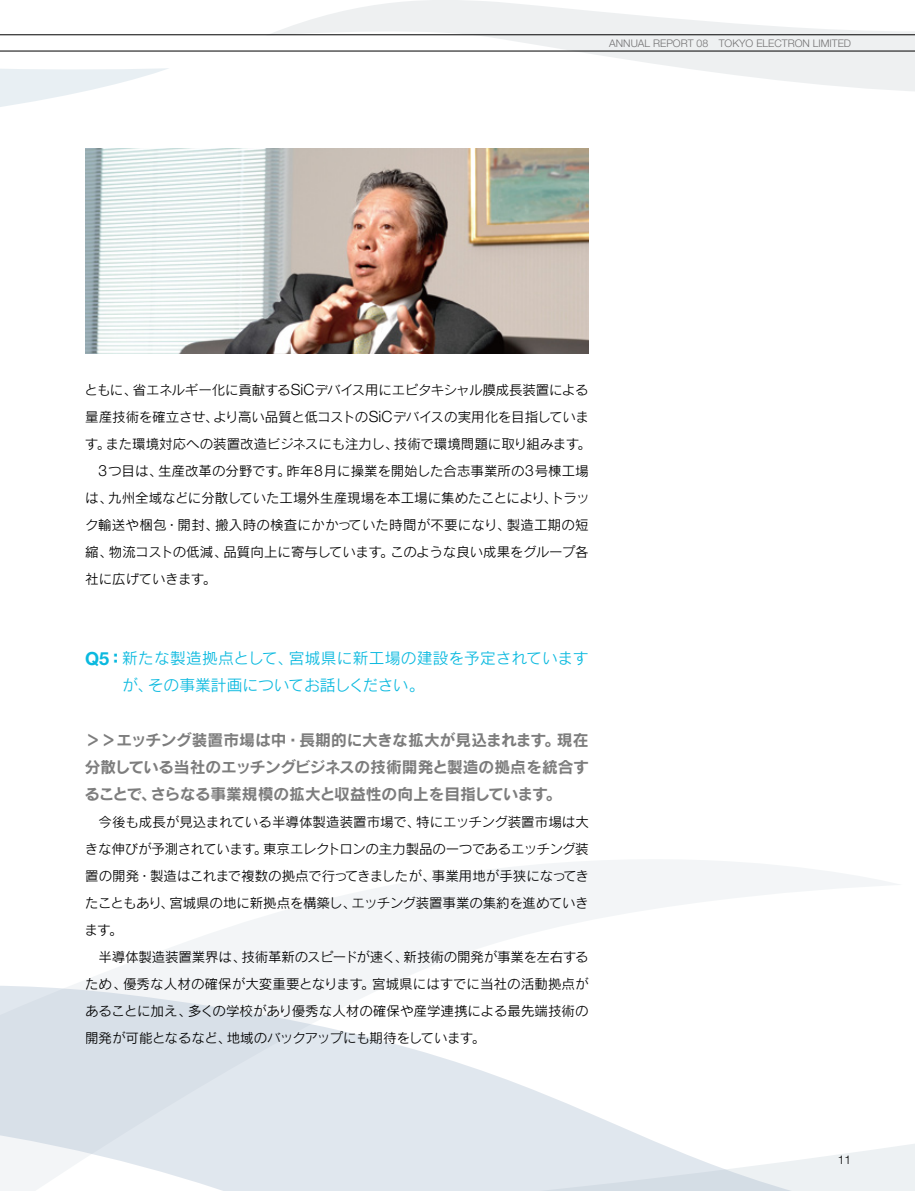
<style>
.page{position:relative;width:915px;height:1191px;background:#fff}
.page>*{position:absolute;margin:0;border:0;box-sizing:border-box;transform-origin:0 0}
.t1{font:15.75px/27px "Rodin Pro B";color:#7d7d7d;text-align:justify}
.t2{font:15.75px/27px "Rodin Pro M";color:#0ab9df}
.t3{font:13.5px/27px "Rodin Pro M";letter-spacing:-.005em;color:#000;text-align:justify}
.t4{font:13.5px "Rodin Pro M";letter-spacing:-.03em;color:#000}
.t5{font:13.5px "Rodin Pro M";letter-spacing:.015em;color:#000}
.t6{font:300 12px "Helvetica Neue";color:#000}
.t7{font:300 10.5px "Helvetica Neue";color:#727172}
.s1{font-family:"Helvetica Neue";font-weight:300;font-size:15.45px}
.s2{font-family:"Helvetica Neue";font-weight:700;font-size:18.15px}
.s3{font-family:"Rodin Pro EB"}
</style>
<div class="page">
<svg style="left:265px;top:0;width:649px;height:91px"></svg>
<svg style="left:74px;top:860px;width:825px;height:125px"></svg>
<svg style="left:0;top:985px;width:914px;height:206px;fill:#e0e7ee"></svg>
<img style="left:85px;top:149px;width:503px;height:204px">
<svg style="left:0;top:34px;width:170px;height:73px"></svg>
<hr style="left:0;top:35px;width:914px;height:1px;background:#000">
<hr style="left:0;top:51px;width:914px;height:1px;background:#000">
<p class="t7" style="left:609px;top:37px;width:243px">ANNUAL REPORT 08 TOKYO ELECTRON LIMITED</p>
<p class="t3" style="left:84px;top:375px;width:505px">ともに、省エネルギー化に貢献する<span class="s1">SIC</span>デバイス用にエピタキシャル膜成長装置による</p>
<p class="t4" style="left:85px;top:408px;width:505px">量産技術を確立させ、より高い品質と低コストの<span class="s1">SIC</span>デバイスの実用化を目指していま</p>
<p class="t3" style="left:85px;top:429px;width:507px">す。また環境対応への装置改造ビジネスにも注力し、技術で環境問題に取り組みます。</p>
<p class="t3" style="left:99px;top:456px;width:491px"><span class="s1">3</span>つ目は、生産改革の分野です。昨年<span class="s1">8</span>月に操業を開始した合志事業所の<span class="s1">3</span>号棟工場</p>
<p class="t3" style="left:85px;top:483px;width:505px">は、九州全域などに分散していた工場外生産現場を本工場に集めたことにより、トラッ</p>
<p class="t5" style="left:85px;top:516px;width:505px">ク輸送や梱包・開封、搬入時の検査にかかっていた時間が不要になり、製造工期の短</p>
<p class="t3" style="left:85px;top:537px;width:505px">縮、物流コストの低減、品質向上に寄与しています。このような良い成果をグループ各</p>
<p class="t3" style="left:85px;top:564px;width:132px">社に広げていきます。</p>
<p class="t2" style="left:122px;top:644px;width:468px;text-indent:-37px"><span class="s2">Q5</span><span class="s3">：</span>新たな製造拠点として、宮城県に新工場の建設を予定されていますが、その事業計画についてお話しください。</p>
<p class="t1" style="left:85px;top:725px;width:505px">＞＞エッチング装置市場は中・長期的に大きな拡大が見込まれます。現在分散している当社のエッチングビジネスの技術開発と製造の拠点を統合することで、さらなる事業規模の拡大と収益性の向上を目指しています。</p>
<p class="t3" style="left:84px;top:807px;width:506px;text-indent:14px">今後も成長が見込まれている半導体製造装置市場で、特にエッチング装置市場は大きな伸びが予測されています。東京エレクトロンの主力製品の一つであるエッチング装置の開発・製造はこれまで複数の拠点で行ってきましたが、事業用地が手狭になってきたこともあり、宮城県の地に新拠点を構築し、エッチング装置事業の集約を進めていきます。</p>
<p class="t3" style="left:85px;top:942px;width:505px;text-indent:13px">半導体製造装置業界は、技術革新のスピードが速く、新技術の開発が事業を左右するため、優秀な人材の確保が大変重要となります。宮城県にはすでに当社の活動拠点があることに加え、多くの学校があり優秀な人材の確保や産学連携による最先端技術の開発が可能となるなど、地域のバックアップにも期待をしています。</p>
<p class="t6" style="left:837px;top:1152px;width:15px">11</p>
</div>
